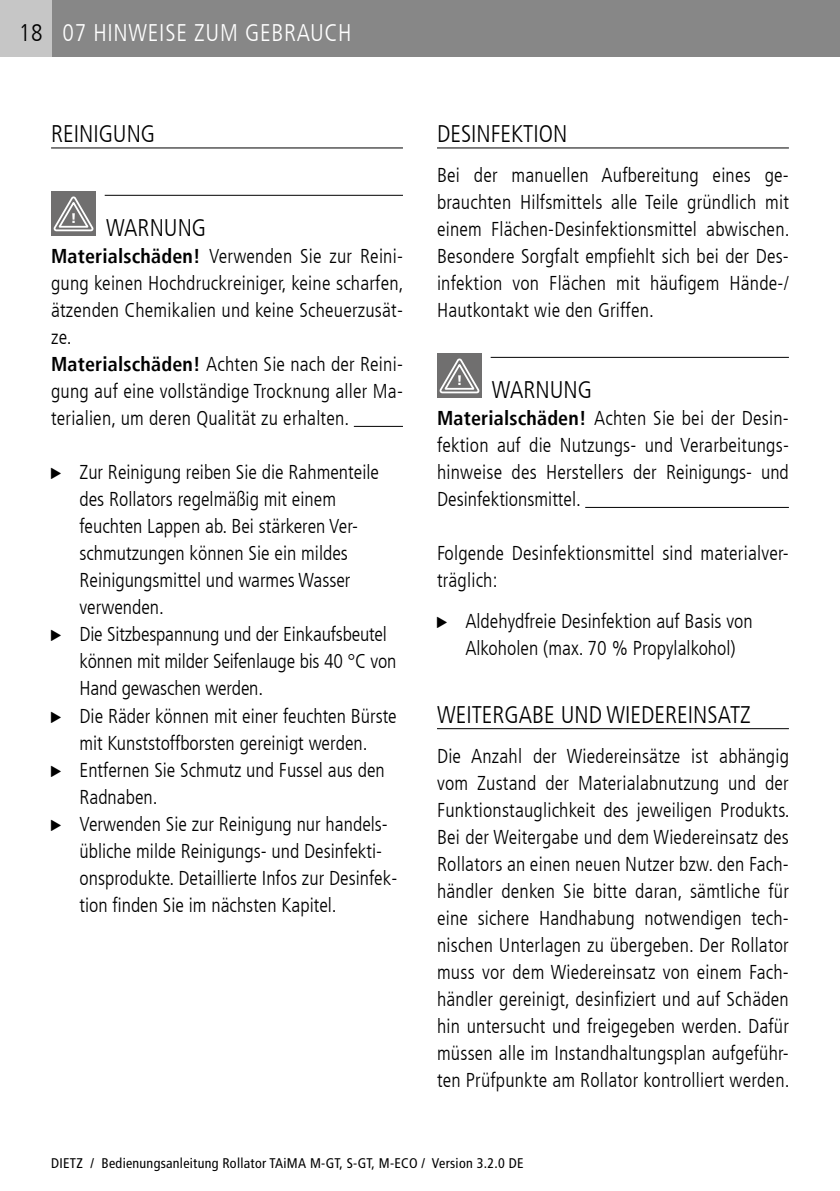
<style>
.page{position:relative;width:840px;height:1191px;background:#fff}
.page>*{position:absolute;margin:0;border:0;box-sizing:border-box;transform-origin:0 0}
.t1{font:300 condensed 24px "Frutiger LT";color:#000}
.t2{font:300 condensed 24px "Frutiger LT";letter-spacing:.03em;color:#fff}
.t3{font:300 condensed 20px/27px "Frutiger LT";color:#000;text-align:justify}
.t4{font:condensed 14px "Frutiger LT";letter-spacing:.02em;color:#000}
.s1{font-weight:700}
.s2{font-family:"Icons South St";font-weight:400;font-stretch:normal;font-size:10px}
</style>
<div class="page">
<div style="left:0;top:0;width:839px;height:57px;background:#878787"></div>
<hr style="left:839px;top:0;width:1px;height:57px;background:#878787">
<div style="left:0;top:0;width:51px;height:57px;background:#c6c6c6"></div>
<hr style="left:51px;top:147px;width:352px;height:1px;background:#000">
<hr style="left:105px;top:195px;width:298px;height:1px;background:#000">
<hr style="left:353px;top:426px;width:50px;height:1px;background:#000">
<div style="left:51px;top:191px;width:45px;height:45px;background:#706f6f"></div>
<svg style="left:53px;top:196px;width:41px;height:36px"></svg>
<hr style="left:437px;top:147px;width:351px;height:1px;background:#000">
<hr style="left:490px;top:357px;width:298px;height:1px;background:#000">
<hr style="left:585px;top:507px;width:203px;height:1px;background:#000">
<div style="left:437px;top:353px;width:44px;height:45px;background:#706f6f"></div>
<svg style="left:439px;top:358px;width:41px;height:36px"></svg>
<hr style="left:437px;top:728px;width:351px;height:1px;background:#000">
<p class="t1" style="left:19px;top:19px;width:25px">18</p>
<p class="t2" style="left:62px;top:19px;width:290px">07 HINWEISE ZUM GEBRAUCH</p>
<p class="t1" style="left:51px;top:120px;width:106px">REINIGUNG</p>
<p class="t1" style="left:106px;top:214px;width:102px">WARNUNG</p>
<p class="t3" style="left:51px;top:243px;width:354px;text-align:left"><span class="s1">Materialschäden!</span> Verwenden Sie zur Reini&shy;gung keinen Hochdruckreiniger, keine scharfen, ätzenden Chemikalien und keine Scheuerzusät&shy;ze.<br><span class="s1">Materialschäden!</span> Achten Sie nach der Reini&shy;gung auf eine vollständige Trocknung aller Ma&shy;terialien, um deren Qualität zu erhalten.</p>
<p class="t3" style="left:51px;top:459px;width:329px"><span class="s2">C</span> Zur Reinigung reiben Sie die Rahmenteile</p>
<p class="t3" style="left:79px;top:486px;width:258px">des Rollators regelmäßig mit einem</p>
<p class="t3" style="left:79px;top:513px;width:280px">feuchten Lappen ab. Bei stärkeren Ver-</p>
<p class="t3" style="left:79px;top:540px;width:270px">schmutzungen können Sie ein mildes</p>
<p class="t3" style="left:79px;top:567px;width:272px">Reinigungsmittel und warmes Wasser</p>
<p class="t3" style="left:79px;top:594px;width:86px">verwenden.</p>
<p class="t3" style="left:51px;top:621px;width:337px"><span class="s2">C</span> Die Sitzbespannung und der Einkaufsbeutel</p>
<p class="t3" style="left:79px;top:648px;width:318px">können mit milder Seifenlauge bis 40 °C von</p>
<p class="t3" style="left:79px;top:675px;width:185px">Hand gewaschen werden.</p>
<p class="t3" style="left:51px;top:702px;width:347px"><span class="s2">C</span> Die Räder können mit einer feuchten Bürste</p>
<p class="t3" style="left:79px;top:729px;width:289px">mit Kunststoffborsten gereinigt werden.</p>
<p class="t3" style="left:51px;top:756px;width:335px"><span class="s2">C</span> Entfernen Sie Schmutz und Fussel aus den</p>
<p class="t3" style="left:79px;top:783px;width:80px">Radnaben.</p>
<p class="t3" style="left:51px;top:810px;width:338px"><span class="s2">C</span> Verwenden Sie zur Reinigung nur handels-</p>
<p class="t3" style="left:79px;top:837px;width:304px">übliche milde Reinigungs- und Desinfekti-</p>
<p class="t3" style="left:79px;top:864px;width:319px">onsprodukte. Detaillierte Infos zur Desinfek-</p>
<p class="t3" style="left:79px;top:891px;width:259px">tion finden Sie im nächsten Kapitel.</p>
<p class="t1" style="left:437px;top:120px;width:132px">DESINFEKTION</p>
<p class="t3" style="left:437px;top:162px;width:354px">Bei der manuellen Aufbereitung eines ge&shy;brauchten Hilfsmittels alle Teile gründlich mit einem Flächen-Desinfektionsmittel abwischen.<br>Besondere Sorgfalt empfiehlt sich bei der Des&shy;infektion von Flächen mit häufigem Hände-/ Hautkontakt wie den Griffen.</p>
<p class="t1" style="left:491px;top:376px;width:102px">WARNUNG</p>
<p class="t3" style="left:437px;top:405px;width:353px"><span class="s1">Materialschäden!</span> Achten Sie bei der Desin&shy;fektion auf die Nutzungs- und Verarbeitungs&shy;hinweise des Herstellers der Reinigungs- und Desinfektionsmittel.</p>
<p class="t3" style="left:437px;top:540px;width:353px">Folgende Desinfektionsmittel sind materialver&shy;träglich:</p>
<p class="t3" style="left:437px;top:608px;width:317px;text-align:center"><span class="s2">C</span> Aldehydfreie Desinfektion auf Basis von<br>Alkoholen (max. 70 % Propylalkohol)</p>
<p class="t1" style="left:437px;top:700px;width:315px">WEITERGABE UND WIEDEREINSATZ</p>
<p class="t3" style="left:437px;top:743px;width:354px">Die Anzahl der Wiedereinsätze ist abhängig vom Zustand der Materialabnutzung und der Funktionstauglichkeit des jeweiligen Produkts.<br>Bei der Weitergabe und dem Wiedereinsatz des Rollators an einen neuen Nutzer bzw. den Fach&shy;händler denken Sie bitte daran, sämtliche für eine sichere Handhabung notwendigen tech&shy;nischen Unterlagen zu übergeben. Der Rollator muss vor dem Wiedereinsatz von einem Fach&shy;händler gereinigt, desinfiziert und auf Schäden hin untersucht und freigegeben werden. Dafür müssen alle im Instandhaltungsplan aufgeführ&shy;ten Prüfpunkte am Rollator kontrolliert werden.</p>
<p class="t4" style="left:51px;top:1155px;width:473px">DIETZ / Bedienungsanleitung Rollator TAiMA M-GT, S-GT, M-ECO / Version 3.2.0 DE</p>
</div>
